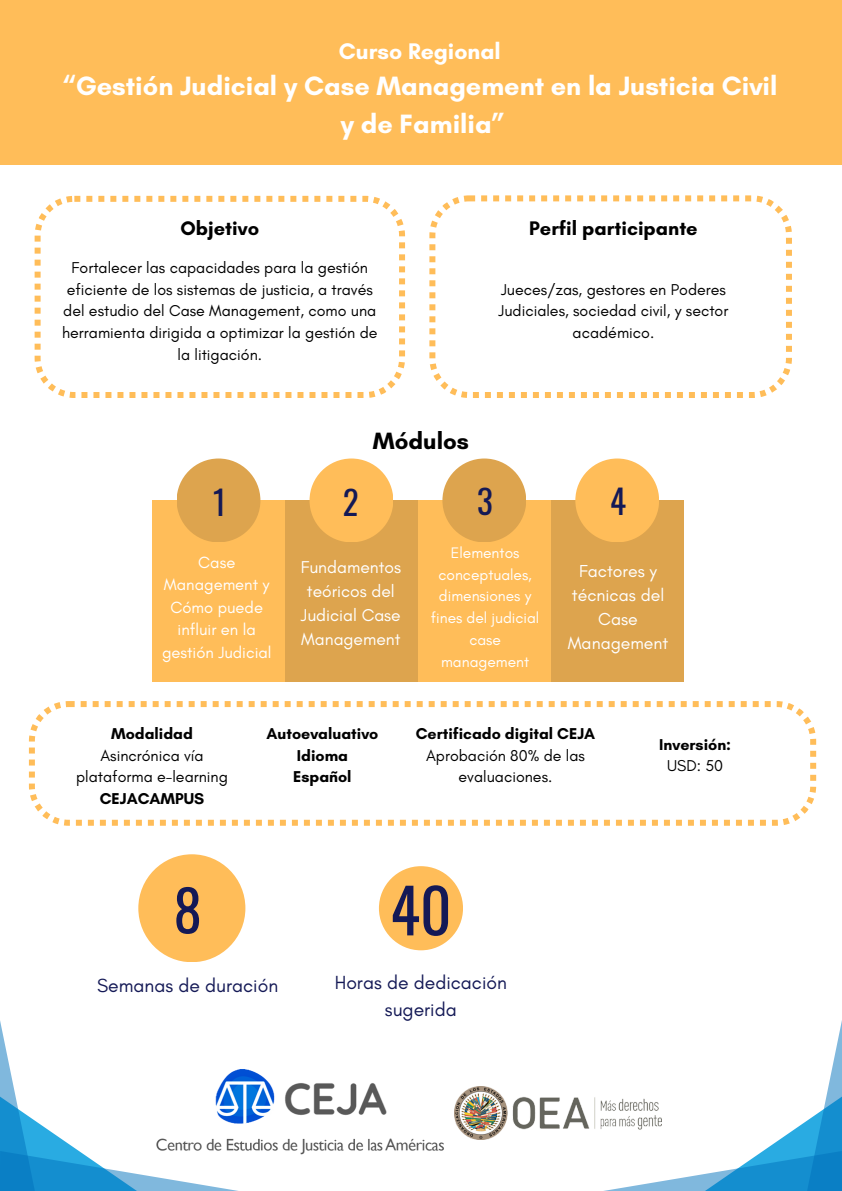
<style>
.page{position:relative;width:842px;height:1191px;background:#fff}
.page>*{position:absolute;margin:0;border:0;box-sizing:border-box;transform-origin:0 0}
.t1{font:61.3px "Oswald";color:#141956}
.t2{font:56.9px "Oswald";color:#141956}
.t3{font:33.1px "Oswald";color:#141956}
.t4{font:700 27px/37.5px "Glacial Indifference";color:#fff;text-align:center}
.t5{font:700 24px "Glacial Indifference";color:#000}
.t6{font:700 23px "Glacial Indifference";color:#fff}
.t7{font:700 20px "Glacial Indifference";color:#000}
.t8{font:19.3px/26.5px "Glacial Indifference";color:#141956;text-align:center}
.t9{font:17.6px/24px "Glacial Indifference";color:#fff;text-align:center}
.t10{font:17.4px/24px "Glacial Indifference";color:#fff;text-align:center}
.t11{font:16.5px/22.5px "Glacial Indifference";color:#fff;text-align:center}
.t12{font:16px/21.8px "Glacial Indifference";color:#000;text-align:center}
.t13{font:700 16px/21.8px "Glacial Indifference";color:#000;text-align:center}
.t14{font:15.5px/21.8px "Glacial Indifference";color:#fff;text-align:center}
.s1{font-weight:700}
.s2{font-weight:400}
</style>
<div class="page">
<div style="left:0;top:1px;width:842px;height:164px;background:#ffbd59"></div>
<svg style="left:29px;top:701px;width:787px;height:124px"></svg>
<svg style="left:0;top:1021px;width:232px;height:169px"></svg>
<svg style="left:610px;top:1020px;width:232px;height:170px"></svg>
<svg style="left:35px;top:196px;width:370px;height:201px"></svg>
<svg style="left:429px;top:195px;width:363px;height:203px"></svg>
<div style="left:138px;top:854px;width:107px;height:108px;background:#ffbd59;border-radius:50%"></div>
<div style="left:379px;top:866px;width:84px;height:84px;background:#ffbd59;border-radius:50%"></div>
<div style="left:152px;top:500px;width:133px;height:181px;background:#ffbd59"></div>
<div style="left:285px;top:500px;width:133px;height:181px;background:#dda44e"></div>
<div style="left:418px;top:500px;width:133px;height:181px;background:#ffbd59"></div>
<div style="left:551px;top:500px;width:133px;height:181px;background:#dda44e"></div>
<div style="left:177px;top:458px;width:83px;height:84px;background:#dda44e;border-radius:50%"></div>
<div style="left:310px;top:458px;width:83px;height:84px;background:#ffbd59;border-radius:50%"></div>
<div style="left:442px;top:458px;width:84px;height:84px;background:#dda44e;border-radius:50%"></div>
<div style="left:575px;top:458px;width:84px;height:84px;background:#ffbd59;border-radius:50%"></div>
<img style="left:454px;top:1086px;width:207px;height:53px">
<img style="left:150px;top:1065px;width:294px;height:94px">
<h1 class="t6" style="left:339px;top:37px;width:163px">Curso Regional</h1>
<h1 class="t4" style="left:62px;top:67px;width:717px">“Gestión Judicial y Case Management en la Justicia Civil y de Familia”</h1>
<h6 class="t7" style="left:181px;top:216px;width:80px">Objetivo</h6>
<h5 class="t12" style="left:62px;top:256px;width:317px">Fortalecer las capacidades para la gestión eficiente de los sistemas de justicia, a través del estudio del Case Management, como una herramienta dirigida a optimizar la gestión de la litigación.</h5>
<h6 class="t5" style="left:373px;top:426px;width:98px">Módulos</h6>
<h6 class="t7" style="left:529px;top:216px;width:170px">Perfil participante</h6>
<h6 class="t12" style="left:499px;top:278px;width:231px">Jueces/zas, gestores en Poderes<br>Judiciales, sociedad civil, y sector académico.</h6>
<h2 class="t3" style="left:213px;top:477px;width:15px">1</h2>
<p class="t3" style="left:343px;top:477px;width:17px">2</p>
<p class="t3" style="left:477px;top:475px;width:17px">3</p>
<p class="t3" style="left:610px;top:475px;width:17px">4</p>
<p class="t11" style="left:162px;top:550px;width:111px">Case<br>Management y<br>Cómo puede influir en la gestión Judicial</p>
<h6 class="t10" style="left:301px;top:554px;width:102px">Fundamentos teóricos del<br>Judicial Case<br>Management</h6>
<h6 class="t14" style="left:431px;top:541px;width:110px">Elementos conceptuales, dimensiones y fines del judicial case management</h6>
<p class="t9" style="left:568px;top:559px;width:102px">Factores y técnicas del<br>Case<br>Management</p>
<h3 class="t12" style="left:76px;top:722px;width:153px"><span class="s1">Modalidad<br></span>Asincrónica vía plataforma e-learning<br><span class="s1">CEJACAMPUS</span></h3>
<h6 class="t13" style="left:266px;top:722px;width:113px">Autoevaluativo<br>Idioma<br>Español</h6>
<h3 class="t12" style="left:416px;top:722px;width:181px"><span class="s1">Certificado digital CEJA<br></span>Aprobación 80% de las evaluaciones.</h3>
<h6 class="t13" style="left:659px;top:733px;width:73px">Inversión:<br><span class="s2">USD: 50</span></h6>
<p class="t2" style="left:174px;top:865px;width:30px">8</p>
<p class="t8" style="left:97px;top:971px;width:182px">Semanas de duración</p>
<h4 class="t1" style="left:390px;top:862px;width:63px">40</h4>
<h4 class="t8" style="left:335px;top:968px;width:174px">Horas de dedicación sugerida</h4>
</div>
